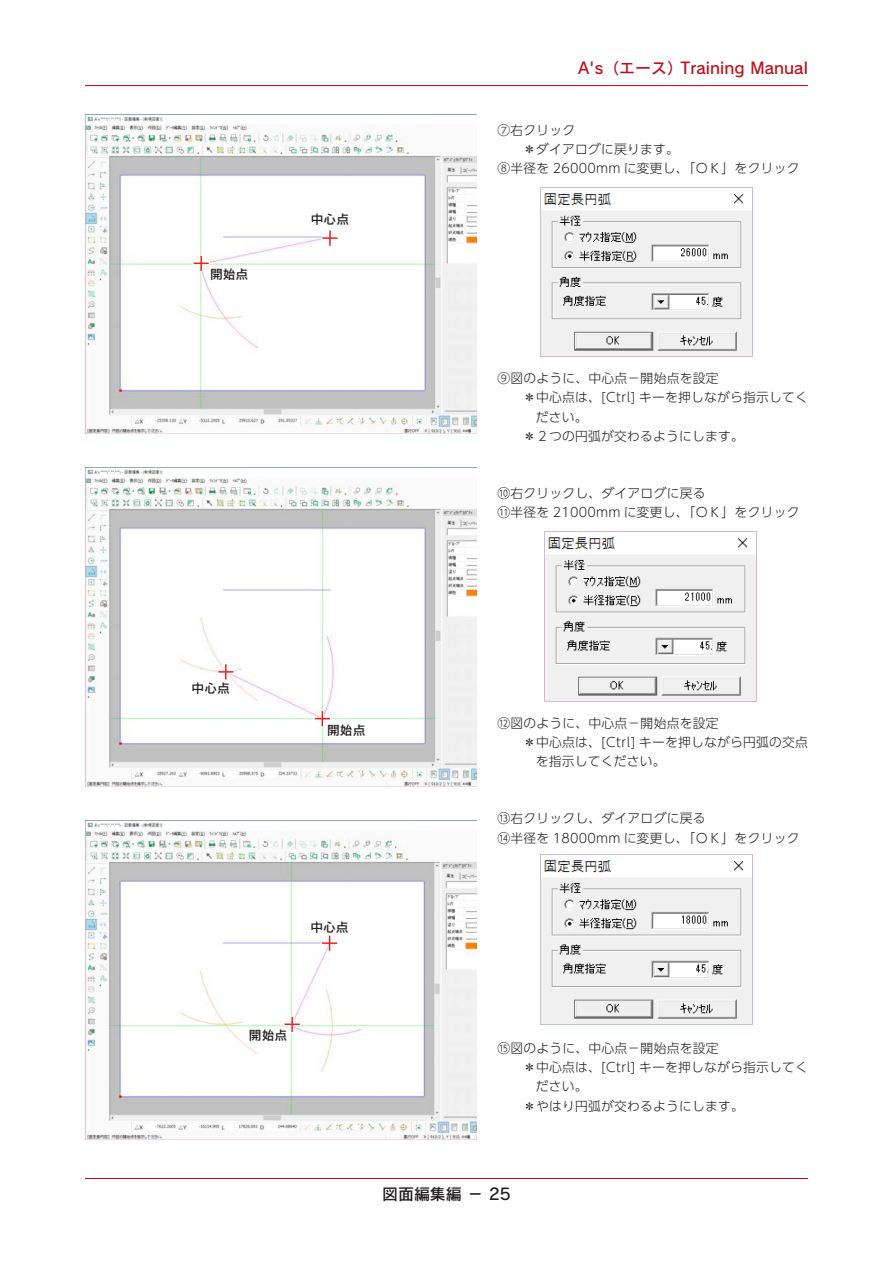
<style>
.page{position:relative;width:893px;height:1263px;background:#fff}
.page>*{position:absolute;margin:0;border:0;box-sizing:border-box;transform-origin:0 0}
.t1{font:15.9px "Rodin Pro N DB";color:#bd1018}
.t2{font:15.9px "Rodin Pro N DB";color:#231f20}
.右寄{font:300 12.75px/19.2px "UD Shin Go Pr 6 N";letter-spacing:.02em;color:#231f20}
.本文太字{font:12.75px "Rodin Pro N DB";color:#231f20}
</style>
<div class="page">
<hr style="left:85px;top:1178px;width:723px;height:1px;background:#bd1018">
<img style="left:85px;top:821px;width:391px;height:319px">
<img style="left:86px;top:468px;width:391px;height:319px">
<img style="left:86px;top:115px;width:391px;height:319px">
<img style="left:540px;top:187px;width:213px;height:170px">
<img style="left:544px;top:531px;width:213px;height:170px">
<img style="left:540px;top:855px;width:213px;height:169px">
<hr style="left:321px;top:237px;width:17px;height:3px;background:#fff">
<svg style="left:322px;top:231px;width:16px;height:15px"></svg>
<hr style="left:200px;top:255px;width:3px;height:17px;background:#fff">
<hr style="left:193px;top:262px;width:17px;height:3px;background:#fff">
<svg style="left:194px;top:256px;width:15px;height:15px"></svg>
<hr style="left:224px;top:663px;width:3px;height:17px;background:#fff">
<hr style="left:217px;top:670px;width:17px;height:3px;background:#fff">
<svg style="left:218px;top:664px;width:15px;height:15px"></svg>
<hr style="left:321px;top:710px;width:3px;height:17px;background:#fff">
<hr style="left:314px;top:717px;width:17px;height:3px;background:#fff">
<svg style="left:315px;top:711px;width:15px;height:15px"></svg>
<hr style="left:328px;top:935px;width:3px;height:17px;background:#fff">
<svg style="left:322px;top:936px;width:15px;height:15px"></svg>
<hr style="left:291px;top:1016px;width:3px;height:17px;background:#fff">
<hr style="left:284px;top:1023px;width:17px;height:3px;background:#fff">
<svg style="left:285px;top:1017px;width:15px;height:15px"></svg>
<hr style="left:85px;top:85px;width:723px;height:1px;background:#bd1018">
<p class="本文太字" style="left:210px;top:266px;width:40px">開始点</p>
<p class="本文太字" style="left:311px;top:211px;width:40px">中心点</p>
<p class="t1" style="left:578px;top:57px;width:231px">A's（エース）Training Manual</p>
<p class="右寄" style="left:497px;top:120px;width:79px">⑦右クリック</p>
<p class="右寄" style="left:523px;top:139px;width:157px">＊ダイアログに戻ります。</p>
<p class="右寄" style="left:497px;top:158px;width:303px">⑧半径を 26000mm に変更し、「ＯＫ」をクリック</p>
<p class="右寄" style="left:497px;top:368px;width:222px">⑨図のように、中心点－開始点を設定</p>
<p class="右寄" style="left:536px;top:388px;width:274px;text-indent:-13px">＊中心点は、[Ctrl] キーを押しながら指示してください。</p>
<p class="右寄" style="left:523px;top:426px;width:222px">＊２つの円弧が交わるようにします。</p>
<p class="右寄" style="left:497px;top:483px;width:209px">⑩右クリックし、ダイアログに戻る</p>
<p class="右寄" style="left:497px;top:502px;width:303px">⑪半径を 21000mm に変更し、「ＯＫ」をクリック</p>
<p class="本文太字" style="left:192px;top:680px;width:40px">中心点</p>
<p class="本文太字" style="left:327px;top:721px;width:40px">開始点</p>
<p class="本文太字" style="left:310px;top:919px;width:40px">中心点</p>
<p class="右寄" style="left:497px;top:713px;width:222px">⑫図のように、中心点－開始点を設定</p>
<p class="右寄" style="left:536px;top:732px;width:274px;text-indent:-13px">＊中心点は、[Ctrl] キーを押しながら円弧の交点を指示してください。</p>
<p class="右寄" style="left:497px;top:808px;width:209px">⑬右クリックし、ダイアログに戻る</p>
<p class="右寄" style="left:497px;top:828px;width:303px">⑭半径を 18000mm に変更し、「ＯＫ」をクリック</p>
<p class="本文太字" style="left:249px;top:1027px;width:40px">開始点</p>
<p class="右寄" style="left:497px;top:1038px;width:222px">⑮図のように、中心点－開始点を設定</p>
<p class="右寄" style="left:536px;top:1057px;width:274px;text-indent:-13px">＊中心点は、[Ctrl] キーを押しながら指示してください。</p>
<p class="右寄" style="left:523px;top:1095px;width:222px">＊やはり円弧が交わるようにします。</p>
<p class="t2" style="left:382px;top:1184px;width:130px">図面編集編 － 25</p>
</div>
